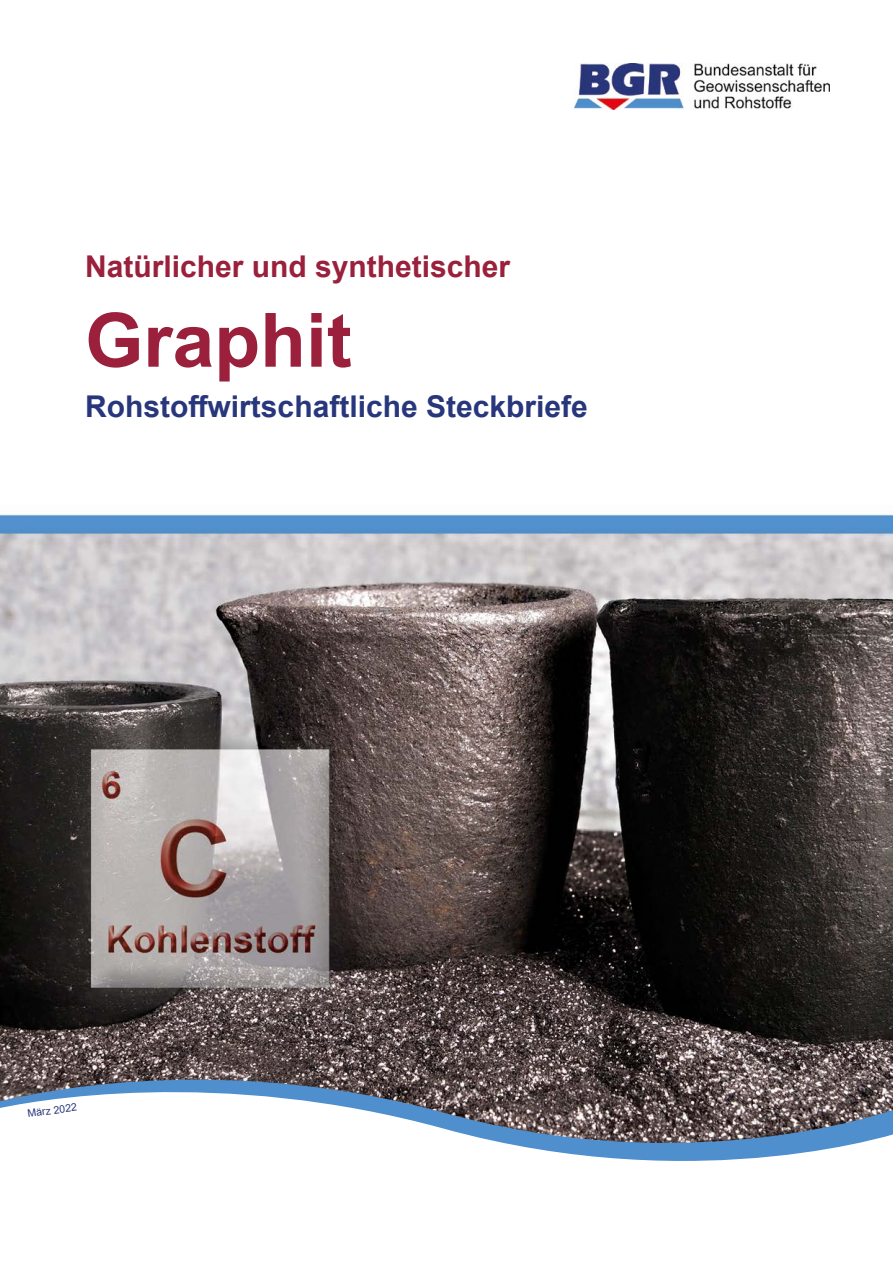
<style>
.page{position:relative;width:893px;height:1263px;background:#fff}
.page>*{position:absolute;margin:0;border:0;box-sizing:border-box;transform-origin:0 0}
.t1{font:700 75px "Arial";color:#9a203c}
.t2{font:700 30px "Arial";color:#28367b}
.t3{font:700 30px "Arial";color:#9a203c}
.t4{font:10.5px "Arial";color:#28367b}
</style>
<div class="page">
<svg style="left:509px;top:1144px;width:344px;height:17px;fill:#4f8fcd"></svg>
<img style="left:574px;top:64px;width:255px;height:46px">
<img style="left:0;top:512px;width:893px;height:632px">
<p class="t3" style="left:85px;top:245px;width:427px">Natürlicher und synthetischer</p>
<p class="t1" style="left:85px;top:287px;width:268px">Graphit</p>
<p class="t2" style="left:85px;top:386px;width:504px">Rohstoffwirtschaftliche Steckbriefe</p>
<p class="t4" style="left:27px;top:1106px;width:25px;rotate:-8deg">März</p>
<p class="t4" style="left:53px;top:1102px;width:25px;rotate:-7deg">2022</p>
</div>
